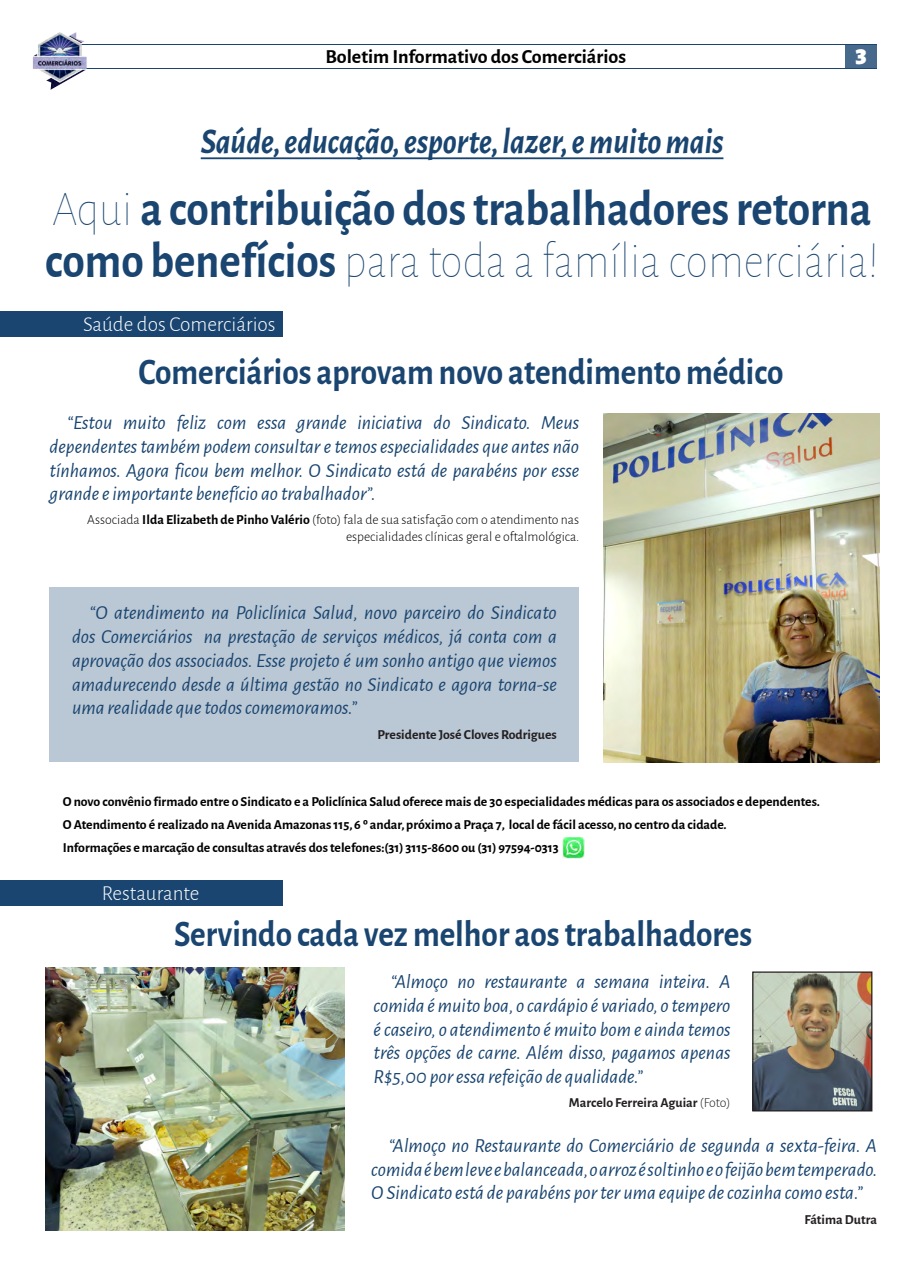
<style>
.page{position:relative;width:922px;height:1276px;background:#fff}
.page>*{position:absolute;margin:0;border:0;box-sizing:border-box;transform-origin:0 0}
.Título_-_Jornal_SEC{font:700 51.25px/51.2px "Alegreya Sans";color:#194570;scale:.88 1}
.Título_-_Jornal_SEC-2{font:700 37.5px "Alegreya Sans";color:#194570;scale:.88 1}
.Título_-_Jornal_SEC-3{font:italic 700 36.25px "Alegreya Sans";color:#194570;scale:.88 1}
.t1{font:900 25px "Alegreya Sans";color:#fff}
.t2{font:300 21.25px "Alegreya Sans";color:#fff}
.Título_-_Jornal_SEC-4{font:italic 20px/23.8px "Alegreya Sans";color:#194570;text-align:justify}
.t3{font:700 20px "Alegreya Sans";color:#000}
.Parágrafo{font:700 13.75px "Alegreya Sans";color:#000}
.Título_-_Jornal_SEC-5{font:300 13.75px/17px "Alegreya Sans";color:#000;text-align:right}
.Título_-_Jornal_SEC-6{font:700 13.75px "Alegreya Sans";color:#231f20}
.s1{font-weight:100}
.s2{font-weight:700}
.s3{font-weight:300}
</style>
<div class="page">
<hr style="left:45px;top:45px;width:831px;height:1px;background:#194570">
<hr style="left:45px;top:68px;width:831px;height:1px;background:#194570">
<div style="left:845px;top:45px;width:31px;height:24px;background:#476a8c"></div>
<img style="left:33px;top:32px;width:53px;height:58px">
<div style="left:50px;top:587px;width:529px;height:175px;background:#bac7d4"></div>
<hr style="left:201px;top:157px;width:522px;height:2px;background:#194570">
<div style="left:0;top:312px;width:283px;height:25px;background:#194570"></div>
<div style="left:0;top:880px;width:283px;height:25px;background:#194570"></div>
<img style="left:603px;top:413px;width:275px;height:349px">
<img style="left:46px;top:967px;width:298px;height:264px">
<img style="left:562px;top:837px;width:22px;height:21px">
<img style="left:754px;top:973px;width:116px;height:136px">
<div style="left:752px;top:971px;width:120px;height:140px;border:1px solid #231f20"></div>
<p class="t3" style="left:325px;top:42px;width:302px">Boletim Informativo dos Comerciários</p>
<p class="t1" style="left:855px;top:34px;width:13px">3</p>
<p class="Título_-_Jornal_SEC-3" style="left:201px;top:115px;width:595px">Saúde, educação, esporte, lazer, e muito mais</p>
<p class="Título_-_Jornal_SEC" style="left:45px;top:180px;width:949px"><span class="s1">Aqui</span> a contribuição dos trabalhadores retorna como benefícios <span class="s1">para toda a família comerciária!</span></p>
<p class="t2" style="left:83px;top:311px;width:194px">Saúde dos Comerciários</p>
<p class="Título_-_Jornal_SEC-2" style="left:138px;top:345px;width:734px">Comerciários aprovam novo atendimento médico</p>
<p class="Título_-_Jornal_SEC-4" style="left:50px;top:410px;width:531px;text-indent:18px">“Estou muito feliz com essa grande iniciativa do Sindicato. Meus dependentes também podem consultar e temos especialidades que antes não tínhamos. Agora ficou bem melhor. O Sindicato está de parabéns por esse grande e importante benefício ao trabalhador”.</p>
<p class="Título_-_Jornal_SEC-5" style="left:87px;top:511px;width:493px">Associada <span class="s2">Ilda Elizabeth de Pinho Valério</span> (foto) fala de sua satisfação com o atendimento nas especialidades clínicas geral e oftalmológica.</p>
<p class="Título_-_Jornal_SEC-4" style="left:72px;top:600px;width:486px;text-indent:18px">“O atendimento na Policlínica Salud, novo parceiro do Sindicato dos Comerciários na prestação de serviços médicos, já conta com a aprovação dos associados. Esse projeto é um sonho antigo que viemos amadurecendo desde a última gestão no Sindicato e agora torna-se uma realidade que todos comemoramos.”</p>
<p class="Título_-_Jornal_SEC-6" style="left:377px;top:724px;width:181px">Presidente José Cloves Rodrigues</p>
<p class="Parágrafo" style="left:63px;top:791px;width:758px">O novo convênio firmado entre o Sindicato e a Policlínica Salud oferece mais de 30 especialidades médicas para os associados e dependentes.</p>
<p class="Parágrafo" style="left:63px;top:814px;width:665px">O Atendimento é realizado na Avenida Amazonas 115, 6 º andar, próximo a Praça 7, local de fácil acesso, no centro da cidade.</p>
<p class="Parágrafo" style="left:63px;top:837px;width:497px">Informações e marcação de consultas através dos telefones:(31) 3115-8600 ou (31) 97594-0313</p>
<p class="t2" style="left:102px;top:879px;width:99px">Restaurante</p>
<p class="Título_-_Jornal_SEC-2" style="left:174px;top:906px;width:658px">Servindo cada vez melhor aos trabalhadores</p>
<p class="Título_-_Jornal_SEC-4" style="left:373px;top:969px;width:358px;text-indent:18px">“Almoço no restaurante a semana inteira. A comida é muito boa, o cardápio é variado, o tempero é caseiro, o atendimento é muito bom e ainda temos três opções de carne. Além disso, pagamos apenas R$5,00 por essa refeição de qualidade.”</p>
<p class="Título_-_Jornal_SEC-6" style="left:568px;top:1092px;width:163px">Marcelo Ferreira Aguiar <span class="s3">(Foto)</span></p>
<p class="Título_-_Jornal_SEC-4" style="left:371px;top:1132px;width:507px;text-indent:18px">“Almoço no Restaurante do Comerciário de segunda a sexta-feira. A comida é bem leve e balanceada, o arroz é soltinho e o feijão bem temperado.<br>O Sindicato está de parabéns por ter uma equipe de cozinha como esta.”</p>
<p class="Título_-_Jornal_SEC-6" style="left:804px;top:1209px;width:74px">Fátima Dutra</p>
</div>
